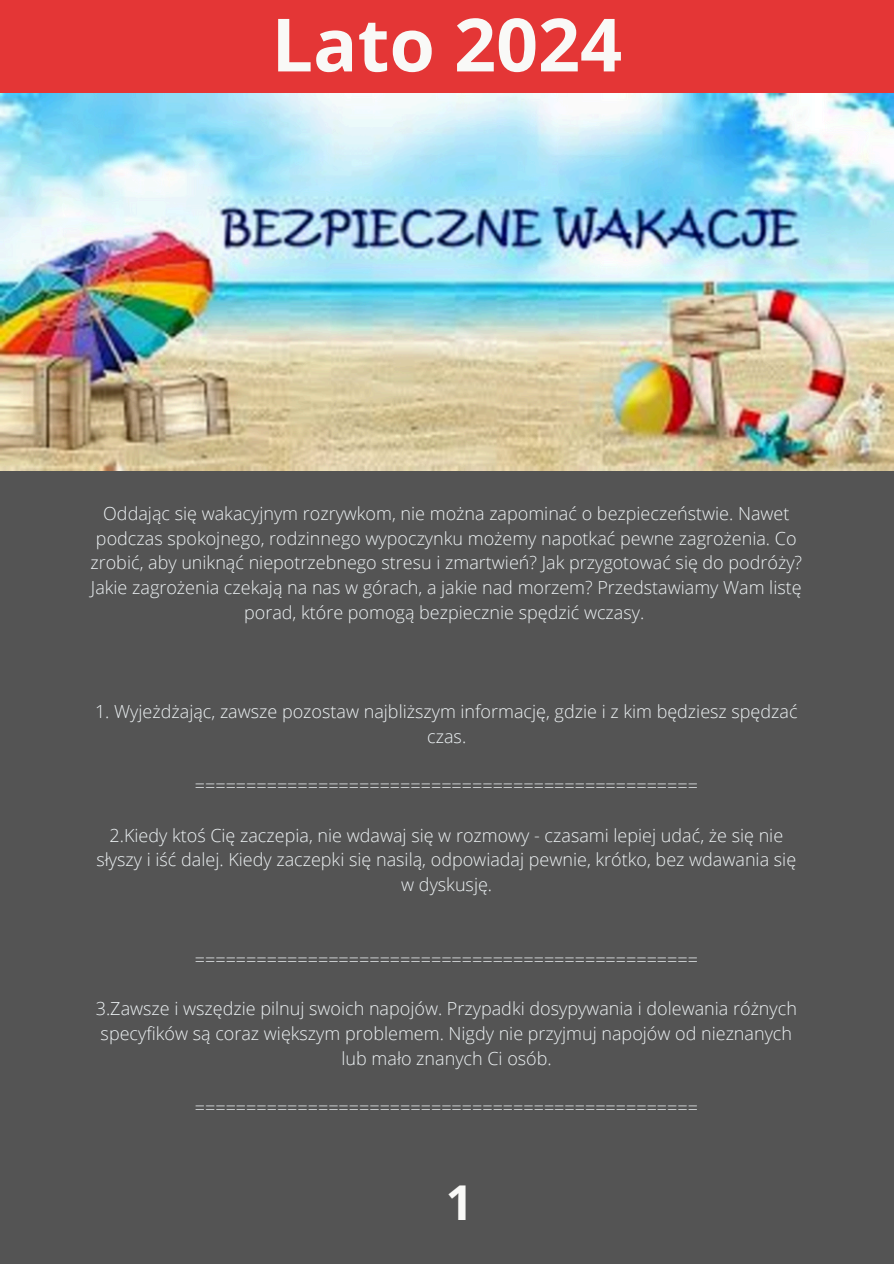
<style>
.page{position:relative;width:894px;height:1264px;background:#fff}
.page>*{position:absolute;margin:0;border:0;box-sizing:border-box;transform-origin:0 0}
.t1{font:700 73.5px "Open Sans";color:#f9f9f7}
.t2{font:700 48px "Open Sans";color:#f9f9f7}
.t3{font:300 18px/24.8px "Open Sans";color:#edf2f4;text-align:center}
</style>
<div class="page">
<div style="left:0;top:0;width:893px;height:1263px;background:#545454"></div>
<div style="left:0;top:0;width:893px;height:93px;background:#e43636"></div>
<img style="left:0;top:93px;width:893px;height:377px">
<p class="t1" style="left:271px;top:-7px;width:352px">Lato 2024</p>
<p class="t3" style="left:90px;top:500px;width:713px">Oddając się wakacyjnym rozrywkom, nie można zapominać o bezpieczeństwie. Nawet podczas spokojnego, rodzinnego wypoczynku możemy napotkać pewne zagrożenia. Co zrobić, aby uniknąć niepotrzebnego stresu i zmartwień? Jak przygotować się do podróży?<br>Jakie zagrożenia czekają na nas w górach, a jakie nad morzem? Przedstawiamy Wam listę porad, które pomogą bezpiecznie spędzić wczasy.</p>
<p class="t3" style="left:95px;top:698px;width:703px">1. Wyjeżdżając, zawsze pozostaw najbliższym informację, gdzie i z kim będziesz spędzać czas.</p>
<p class="t3" style="left:195px;top:772px;width:504px">=================================================</p>
<p class="t3" style="left:96px;top:822px;width:701px">2.Kiedy ktoś Cię zaczepia, nie wdawaj się w rozmowy - czasami lepiej udać, że się nie słyszy i iść dalej. Kiedy zaczepki się nasilą, odpowiadaj pewnie, krótko, bez wdawania się w dyskusję.</p>
<p class="t3" style="left:195px;top:946px;width:504px">=================================================</p>
<p class="t3" style="left:96px;top:995px;width:702px">3.Zawsze i wszędzie pilnuj swoich napojów. Przypadki dosypywania i dolewania różnych specyfików są coraz większym problemem. Nigdy nie przyjmuj napojów od nieznanych lub mało znanych Ci osób.</p>
<p class="t3" style="left:195px;top:1094px;width:504px">=================================================</p>
<h1 class="t2" style="left:445px;top:1168px;width:29px">1</h1>
</div>
